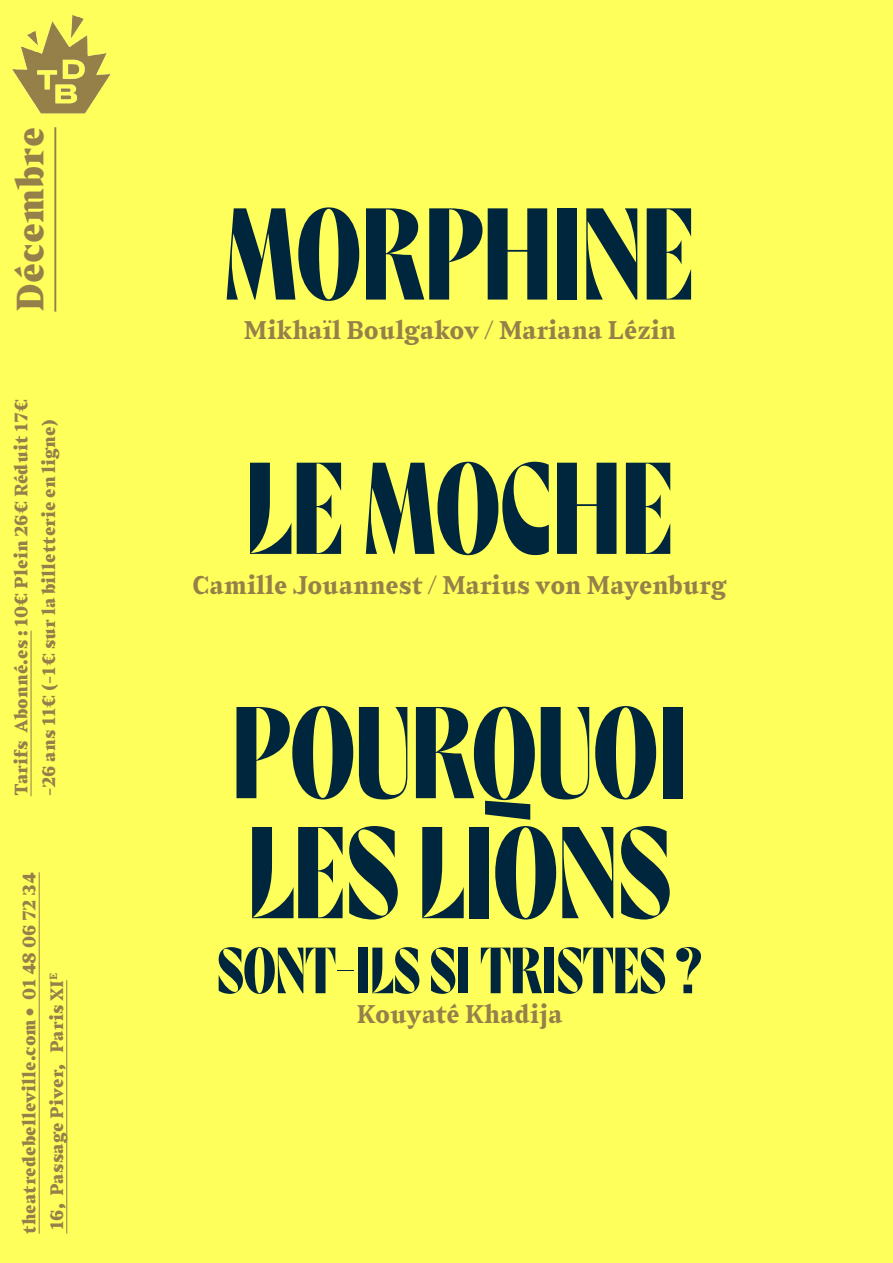
<style>
.page{position:relative;width:893px;height:1263px;background:#fff}
.page>*{position:absolute;margin:0;border:0;box-sizing:border-box;transform-origin:0 0}
.t1{font:120px/120px "Eklektyk";color:#00263d}
.t2{font:60px "Eklektyk";letter-spacing:-.01em;color:#00263d}
.t3{font:900 37.95px "Sabre";color:#96804a}
.t4{font:700 25.5px "Sabre";letter-spacing:-.005em;color:#96804a}
.t5{font:900 18px/27.6px "Sabre";color:#96804a}
</style>
<div class="page">
<div style="left:1px;top:0;width:892px;height:1263px;background:#ffff5b"></div>
<hr style="left:39px;top:872px;width:1px;height:361px;background:#96804a">
<hr style="left:66px;top:980px;width:1px;height:253px;background:#96804a">
<hr style="left:54px;top:127px;width:2px;height:185px;background:#96804a">
<hr style="left:31px;top:631px;width:1px;height:165px;background:#96804a">
<img style="left:12px;top:14px;width:99px;height:100px">
<h3 class="t3" style="left:6px;top:312px;width:186px;rotate:-90deg">Décembre</h3>
<p class="t5" style="left:8px;top:796px;width:399px;rotate:-90deg">Tarifs Abonné.es : 10€ Plein 26€ Réduit 17€ -26 ans 11€ (-1€ sur la billetterie en ligne)</p>
<p class="t5" style="left:16px;top:1233px;width:363px;rotate:-90deg">theatredebelleville.com • 01 48 06 72 34<br>16, Passage Piver, Paris XI<sup>E</sup></p>
<h1 class="t1" style="left:225px;top:179px;width:471px">MORPHINE</h1>
<h3 class="t4" style="left:243px;top:315px;width:434px">Mikhaïl Boulgakov / Mariana Lézin</h3>
<h1 class="t1" style="left:246px;top:434px;width:429px">LE MOCHE</h1>
<h3 class="t4" style="left:193px;top:569px;width:536px">Camille Jouannest / Marius von Mayenburg</h3>
<h1 class="t1" style="left:232px;top:678px;width:456px">POURQUOI<br>LES LIONS</h1>
<h2 class="t2" style="left:217px;top:920px;width:486px">SONT-ILS SI TRISTES ?</h2>
<h3 class="t4" style="left:356px;top:998px;width:208px">Kouyaté Khadija</h3>
</div>
